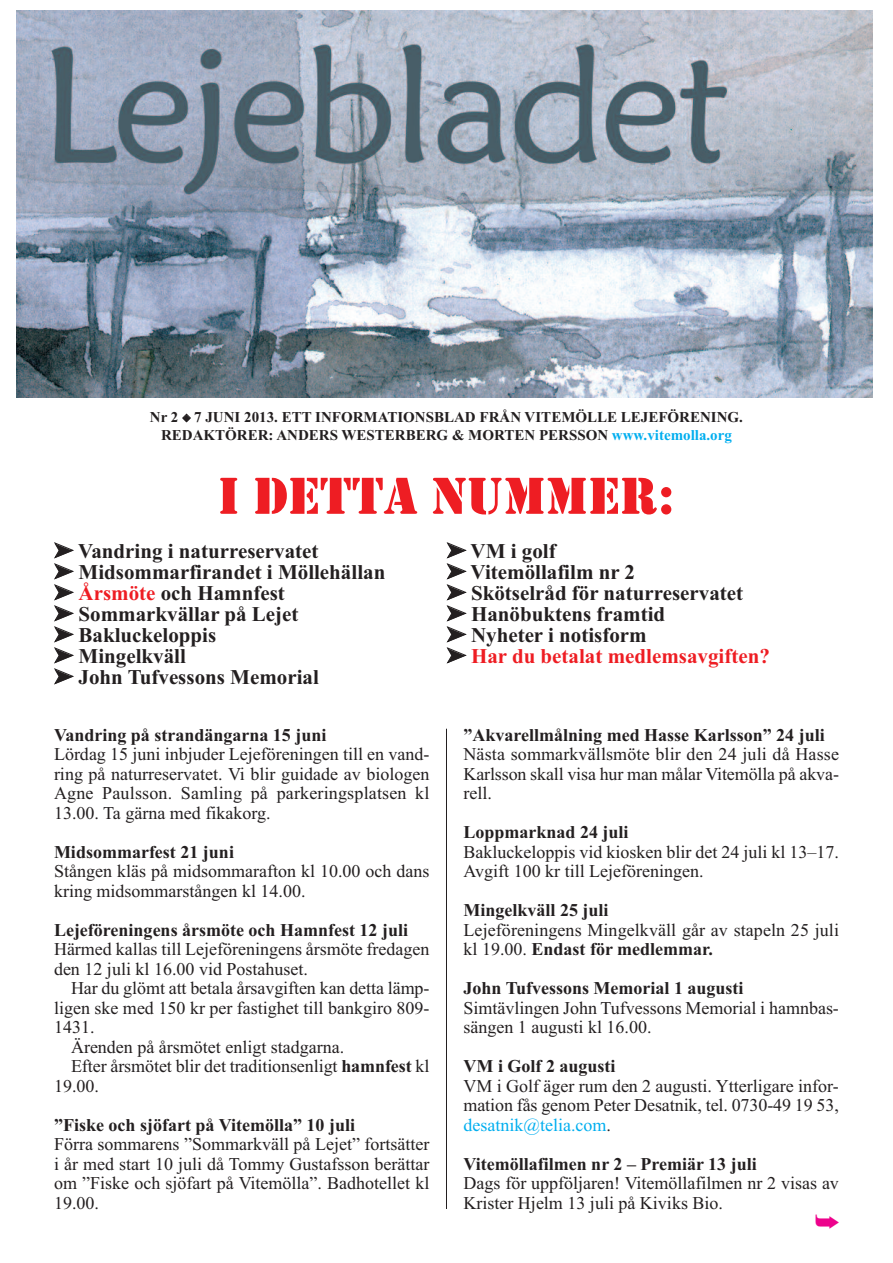
<style>
.page{position:relative;width:893px;height:1263px;background:#fff}
.page>*{position:absolute;margin:0;border:0;box-sizing:border-box;transform-origin:0 0}
.t1{font:54px "Stencil";color:#ee1d23}
.t2{font:700 21px/21px "Times New Roman";color:#231f20}
.t3{font:18px/19.5px "Times New Roman";color:#231f20}
.t4{font:700 18px "Times New Roman";color:#231f20}
.t5{font:700 15px/18px "Times New Roman";color:#231f20;text-align:center}
.s1{color:#00aeef}
.s2{color:#ee1d23}
.s3{font-weight:700}
</style>
<div class="page">
<img style="left:17px;top:10px;width:856px;height:387px">
<hr style="left:446px;top:729px;width:1px;height:480px;background:#231f20">
<p class="t5" style="left:150px;top:407px;width:595px">Nr 2 ◆ 7 JUNI 2013. ETT INFORMATIONSBLAD FRÅN VITEMÖLLE LEJEFÖRENING.<br>REDAKTÖRER: ANDERS WESTERBERG &amp; MORTEN PERSSON <span class="s1">www.vitemolla.org</span></p>
<h1 class="t1" style="left:218px;top:464px;width:458px">I DETTA NUMMER:</h1>
<p class="t2" style="left:54px;top:540px;width:332px">➤ Vandring i naturreservatet<br>➤ Midsommarfirandet i Möllehällan ➤ <span class="s2">Årsmöte</span> och Hamnfest<br>➤ Sommarkvällar på Lejet<br>➤ Bakluckeloppis<br>➤ Mingelkväll<br>➤ John Tufvessons Memorial</p>
<p class="t4" style="left:54px;top:724px;width:274px">Vandring på strandängarna 15 juni</p>
<p class="t3" style="left:54px;top:744px;width:377px;text-align:justify">Lördag 15 juni inbjuder Lejeföreningen till en vand&shy;ring på naturreservatet. Vi blir guidade av biologen Agne Paulsson. Samling på parkeringsplatsen kl 13.00. Ta gärna med fikakorg.</p>
<p class="t4" style="left:54px;top:841px;width:181px">Midsommarfest 21 juni</p>
<p class="t3" style="left:54px;top:861px;width:377px">Stången kläs på midsommarafton kl 10.00 och dans kring midsommarstången kl 14.00.</p>
<p class="t4" style="left:54px;top:919px;width:356px">Lejeföreningens årsmöte och Hamnfest 12 juli</p>
<p class="t3" style="left:54px;top:939px;width:377px">Härmed kallas till Lejeföreningens årsmöte fredagen den 12 juli kl 16.00 vid Postahuset.</p>
<p class="t3" style="left:71px;top:978px;width:360px">Har du glömt att betala årsavgiften kan detta lämp-</p>
<p class="t3" style="left:54px;top:998px;width:377px">ligen ske med 150 kr per fastighet till bankgiro 809-</p>
<p class="t3" style="left:54px;top:1017px;width:42px">1431.</p>
<p class="t3" style="left:71px;top:1037px;width:275px">Ärenden på årsmötet enligt stadgarna.</p>
<p class="t3" style="left:71px;top:1056px;width:360px">Efter årsmötet blir det traditionsenligt <span class="s3">hamnfest</span> kl</p>
<p class="t3" style="left:54px;top:1076px;width:46px">19.00.</p>
<p class="t4" style="left:54px;top:1114px;width:302px">”Fiske och sjöfart på Vitemölla” 10 juli</p>
<p class="t3" style="left:54px;top:1134px;width:377px;text-align:justify">Förra sommarens ”Sommarkväll på Lejet” fortsätter i år med start 10 juli då Tommy Gustafsson berättar om ”Fiske och sjöfart på Vitemölla”. Badhotellet kl 19.00.</p>
<p class="t2" style="left:447px;top:540px;width:324px">➤ VM i golf<br>➤ Vitemöllafilm nr 2<br>➤ Skötselråd för naturreservatet<br>➤ Hanöbuktens framtid<br>➤ Nyheter i notisform<br>➤ <span class="s2">Har du betalat medlemsavgiften?</span></p>
<p class="t4" style="left:463px;top:724px;width:363px">”Akvarellmålning med Hasse Karlsson” 24 juli</p>
<p class="t3" style="left:463px;top:744px;width:377px;text-align:justify">Nästa sommarkvällsmöte blir den 24 juli då Hasse Karlsson skall visa hur man målar Vitemölla på akva&shy;rell.</p>
<p class="t4" style="left:463px;top:822px;width:167px">Loppmarknad 24 juli</p>
<p class="t3" style="left:463px;top:842px;width:377px">Bakluckeloppis vid kiosken blir det 24 juli kl 13–17.<br>Avgift 100 kr till Lejeföreningen.</p>
<p class="t4" style="left:463px;top:900px;width:147px">Mingelkväll 25 juli</p>
<p class="t3" style="left:463px;top:920px;width:377px">Lejeföreningens Mingelkväll går av stapeln 25 juli kl 19.00. <span class="s3">Endast för medlemmar.</span></p>
<p class="t4" style="left:463px;top:978px;width:282px">John Tufvessons Memorial 1 augusti</p>
<p class="t3" style="left:463px;top:998px;width:377px">Simtävlingen John Tufvessons Memorial i hamnbas&shy;sängen 1 augusti kl 16.00.</p>
<p class="t4" style="left:463px;top:1056px;width:154px">VM i Golf 2 augusti</p>
<p class="t3" style="left:463px;top:1076px;width:377px;text-align:justify">VM i Golf äger rum den 2 augusti. Ytterligare infor&shy;mation fås genom Peter Desatnik, tel. 0730-49 19 53, <span class="s1">desatnik@telia.com</span>.</p>
<p class="t4" style="left:463px;top:1153px;width:295px">Vitemöllafilmen nr 2 – Premiär 13 juli</p>
<p class="t3" style="left:463px;top:1173px;width:377px">Dags för uppföljaren! Vitemöllafilmen nr 2 visas av<br>Krister Hjelm 13 juli på Kiviks Bio.</p>
</div>
